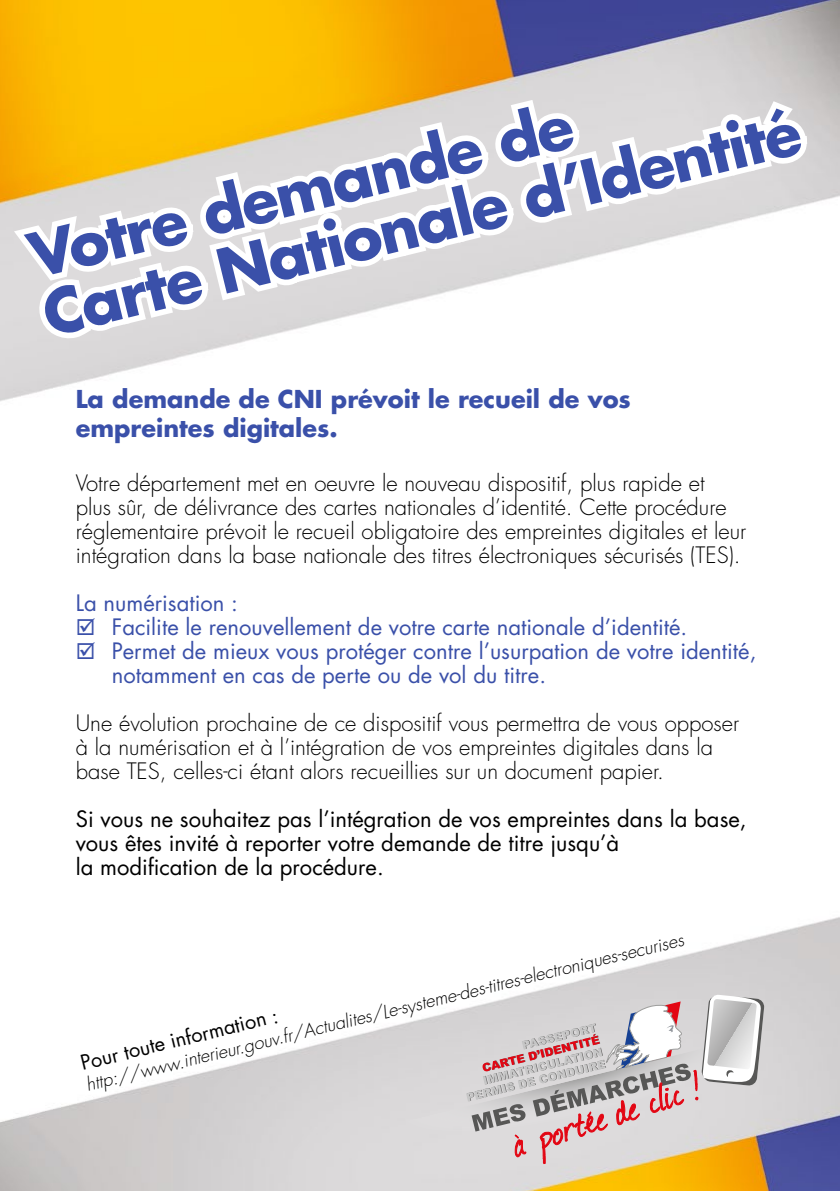
<style>
.page{position:relative;width:840px;height:1191px;background:#fff}
.page>*{position:absolute;margin:0;border:0;box-sizing:border-box;transform-origin:0 0}
.t1{font:700 60px/60.8px "Futura";color:#3a50a9}
.t2{font:700 24px/28.8px "Futura";color:#3a50a9}
.t3{font:300 22px/24px "Futura";color:#000}
.t4{font:22px/24px "Futura";color:#3a50a9}
.t5{font:22px/24px "Futura";color:#000}
.t6{font:20px "Futura";color:#000}
.t7{font:italic 300 18px "Futura";color:#000}
</style>
<div class="page">
<img style="left:0;top:0;width:839px;height:1191px">
<svg style="left:4px;top:93px;width:809px;height:255px"></svg>
<div style="left:392px;top:1030px;width:388px;height:120px;background:#d9d7d8"></div>
<svg style="left:466px;top:994px;width:298px;height:169px;background:#d0c4c0"></svg>
<svg style="left:78px;top:617px;width:17px;height:17px"></svg>
<svg style="left:78px;top:641px;width:17px;height:17px"></svg>
<h1 class="t1" style="left:22px;top:227px;width:778px;rotate:-14deg">Votre demande de<br>Carte Nationale d’Identité</h1>
<p class="t2" style="left:76px;top:384px;width:556px">La demande de CNI prévoit le recueil de vos empreintes digitales.</p>
<p class="t3" style="left:76px;top:471px;width:671px">Votre département met en oeuvre le nouveau dispositif, plus rapide et<br>plus sûr, de délivrance des cartes nationales d’identité. Cette procédure réglementaire prévoit le recueil obligatoire des empreintes digitales et leur intégration dans la base nationale des titres électroniques sécurisés (TES).</p>
<p class="t4" style="left:112px;top:590px;width:645px;text-indent:-36px">La numérisation :<br>Facilite le renouvellement de votre carte nationale d’identité.<br>Permet de mieux vous protéger contre l’usurpation de votre identité, notamment en cas de perte ou de vol du titre.</p>
<p class="t3" style="left:76px;top:711px;width:664px">Une évolution prochaine de ce dispositif vous permettra de vous opposer à la numérisation et à l’intégration de vos empreintes digitales dans la base TES, celles-ci étant alors recueillies sur un document papier.</p>
<p class="t5" style="left:76px;top:806px;width:672px">Si vous ne souhaitez pas l’intégration de vos empreintes dans la base, vous êtes invité à reporter votre demande de titre jusqu’à<br>la modification de la procédure.</p>
<p class="t7" style="left:84px;top:1075px;width:615px;rotate:-14deg">http://www.interieur.gouv.fr/Actualites/Le-systeme-des-titres-electroniques-securises</p>
<p class="t6" style="left:78px;top:1050px;width:204px;rotate:-14deg">Pour toute information :</p>
</div>
